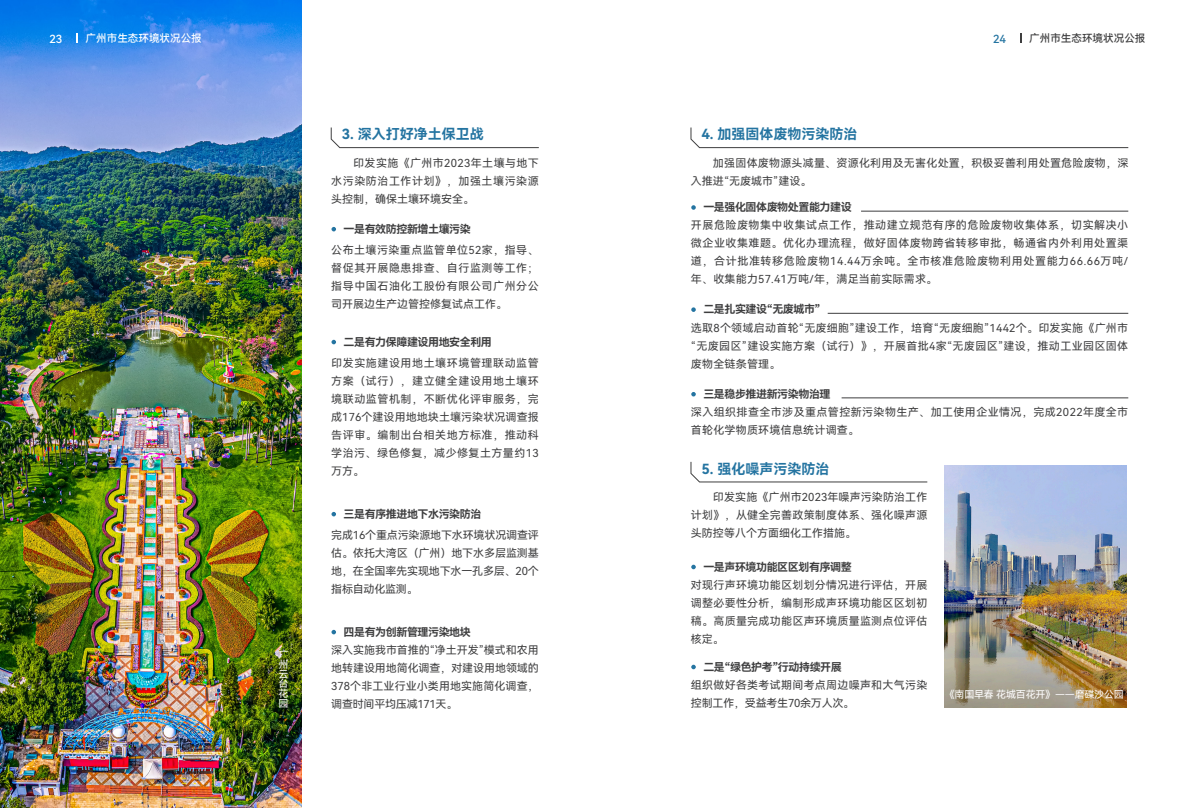
<style>
.page{position:relative;width:1191px;height:808px;background:#fff}
.page>*{position:absolute;margin:0;border:0;box-sizing:border-box;transform-origin:0 0}
.t1{font:14px "Harmony OS Sans SC Bold";color:#2474a1}
.t2{font:11.2px "Harmony OS Sans SC Medium";color:#fff}
.t3{font:11.2px "Harmony OS Sans SC Medium";color:#2474a1}
.t4{font:11px/18px "Harmony OS Sans SC";letter-spacing:.025em;color:#3e3e3f;text-align:justify}
.t5{font:11px "Harmony OS Sans SC Bold";letter-spacing:-.04em;color:#3e3e3f}
.t6{font:10.6px "Harmony OS Sans SC Medium";color:#fff}
.t7{font:10.6px "Harmony OS Sans SC Medium";color:#3e3e3f}
.t8{font:10px/9.8px "Harmony OS Sans SC";letter-spacing:-.02em;color:#fff;text-align:justify}
</style>
<div class="page">
<img style="left:0;top:0;width:301px;height:808px">
<svg style="left:690px;top:127px;width:438px;height:21px"></svg>
<svg style="left:691px;top:205px;width:5px;height:5px"></svg>
<hr style="left:861px;top:211px;width:267px;height:1px;background:#3e3e3f">
<svg style="left:690px;top:461px;width:238px;height:21px"></svg>
<svg style="left:691px;top:565px;width:5px;height:4px"></svg>
<svg style="left:691px;top:665px;width:5px;height:4px"></svg>
<svg style="left:691px;top:307px;width:5px;height:5px"></svg>
<hr style="left:827px;top:313px;width:301px;height:1px;background:#3e3e3f">
<svg style="left:691px;top:392px;width:5px;height:4px"></svg>
<hr style="left:841px;top:398px;width:287px;height:1px;background:#3e3e3f">
<svg style="left:331px;top:127px;width:208px;height:21px"></svg>
<svg style="left:331px;top:227px;width:5px;height:4px"></svg>
<svg style="left:331px;top:340px;width:5px;height:4px"></svg>
<svg style="left:331px;top:512px;width:5px;height:4px"></svg>
<svg style="left:331px;top:630px;width:5px;height:4px"></svg>
<img style="left:944px;top:465px;width:182px;height:242px">
<p class="t2" style="left:49px;top:31px;width:14px">23</p>
<p class="t6" style="left:86px;top:31px;width:118px">广州市生态环境状况公报</p>
<p class="t3" style="left:993px;top:31px;width:14px">24</p>
<p class="t7" style="left:1029px;top:31px;width:118px">广州市生态环境状况公报</p>
<p class="t8" style="left:278px;top:649px;width:11px">广州云台花园</p>
<p class="t1" style="left:342px;top:125px;width:143px">3. 深入打好净土保卫战</p>
<p class="t4" style="left:331px;top:154px;width:209px;text-indent:22px">印发实施《广州市2023年土壤与地下水污染防治工作计划》，加强土壤污染源头控制，确保土壤环境安全。</p>
<p class="t4" style="left:331px;top:241px;width:209px">公布土壤污染重点监管单位52家，指导、督促其开展隐患排查、自行监测等工作；指导中国石油化工股份有限公司广州分公司开展边生产边管控修复试点工作。</p>
<p class="t5" style="left:343px;top:221px;width:129px">一是有效防控新增土壤污染</p>
<p class="t5" style="left:343px;top:334px;width:150px">二是有力保障建设用地安全利用</p>
<p class="t4" style="left:331px;top:353px;width:209px">印发实施建设用地土壤环境管理联动监管方案（试行），建立健全建设用地土壤环境联动监管机制，不断优化评审服务，完成176个建设用地地块土壤污染状况调查报告评审。编制出台相关地方标准，推动科学治污、绿色修复，减少修复土方量约13万方。</p>
<p class="t5" style="left:343px;top:506px;width:139px">三是有序推进地下水污染防治</p>
<p class="t4" style="left:331px;top:526px;width:209px">完成16个重点污染源地下水环境状况调查评估。依托大湾区（广州）地下水多层监测基地，在全国率先实现地下水一孔多层、20个指标自动化监测。</p>
<p class="t5" style="left:343px;top:624px;width:129px">四是有为创新管理污染地块</p>
<p class="t4" style="left:331px;top:641px;width:209px">深入实施我市首推的“净土开发”模式和农用地转建设用地简化调查，对建设用地领域的378个非工业行业小类用地实施简化调查，调查时间平均压减171天。</p>
<p class="t1" style="left:701px;top:125px;width:157px">4. 加强固体废物污染防治</p>
<p class="t4" style="left:691px;top:154px;width:439px;text-indent:22px">加强固体废物源头减量、资源化利用及无害化处置，积极妥善利用处置危险废物，深入推进“无废城市”建设。</p>
<p class="t4" style="left:691px;top:216px;width:439px">开展危险废物集中收集试点工作，推动建立规范有序的危险废物收集体系，切实解决小微企业收集难题。优化办理流程，做好固体废物跨省转移审批，畅通省内外利用处置渠道，合计批准转移危险废物14.44万余吨。全市核准危险废物利用处置能力66.66万吨/年、收集能力57.41万吨/年，满足当前实际需求。</p>
<p class="t5" style="left:703px;top:200px;width:150px">一是强化固体废物处置能力建设</p>
<p class="t5" style="left:703px;top:302px;width:119px">二是扎实建设“无废城市”</p>
<p class="t4" style="left:691px;top:318px;width:439px">选取8个领域启动首轮“无废细胞”建设工作，培育“无废细胞”1442个。印发实施《广州市“无废园区”建设实施方案（试行）》，开展首批4家“无废园区”建设，推动工业园区固体废物全链条管理。</p>
<p class="t5" style="left:703px;top:386px;width:129px">三是稳步推进新污染物治理</p>
<p class="t4" style="left:691px;top:403px;width:439px">深入组织排查全市涉及重点管控新污染物生产、加工使用企业情况，完成2022年度全市首轮化学物质环境信息统计调查。</p>
<p class="t1" style="left:701px;top:459px;width:129px">5. 强化噪声污染防治</p>
<p class="t4" style="left:691px;top:488px;width:238px;text-indent:22px">印发实施《广州市2023年噪声污染防治工作计划》，从健全完善政策制度体系、强化噪声源头防控等八个方面细化工作措施。</p>
<p class="t5" style="left:703px;top:559px;width:150px">一是声环境功能区区划有序调整</p>
<p class="t4" style="left:691px;top:576px;width:238px">对现行声环境功能区划划分情况进行评估，开展调整必要性分析，编制形成声环境功能区区划初稿。高质量完成功能区声环境质量监测点位评估核定。</p>
<p class="t5" style="left:703px;top:659px;width:140px">二是“绿色护考”行动持续开展</p>
<p class="t4" style="left:691px;top:676px;width:238px">组织做好各类考试期间考点周边噪声和大气污染控制工作，受益考生70余万人次。</p>
<p class="t8" style="left:944px;top:689px;width:181px">《南国早春 花城百花开》——磨碟沙公园</p>
</div>
